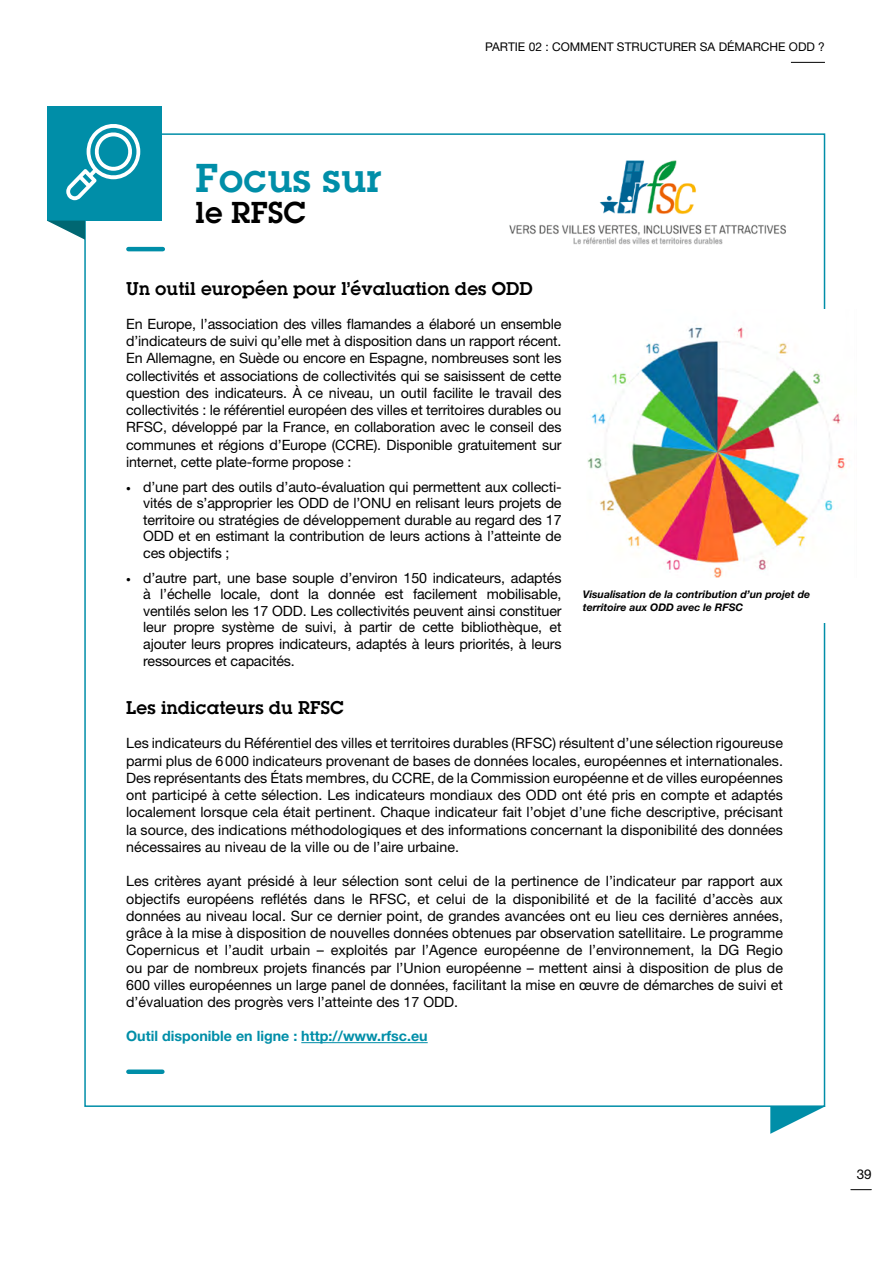
<style>
.page{position:relative;width:893px;height:1263px;background:#fff}
.page>*{position:absolute;margin:0;border:0;box-sizing:border-box;transform-origin:0 0}
.t1{font:36px "Lubalin Demi";color:#008ea8}
.t2{font:27px "Lubalin Demi";color:#000}
.t3{font:16.5px "Lubalin Demi";color:#000}
.t4{font:14.25px/17.2px "Helvetica Neue LT Std";letter-spacing:-.01em;color:#000;text-align:justify}
.t5{font:700 14.25px "Helvetica Neue LT Std";color:#008ea8}
.t6{font:13.5px "Helvetica Neue LT Std";color:#000}
.t7{font:12px "Helvetica Neue LT Std";color:#000}
.t8{font:italic 700 10.5px/13.5px "Helvetica Neue LT Std";color:#000}
.s1{font-weight:900}
</style>
<div class="page">
<svg style="left:851px;top:1189px;width:20px;height:1px"></svg>
<hr style="left:791px;top:62px;width:34px;height:1px;background:#000">
<div style="left:84px;top:133px;width:741px;height:974px;background:#fff;border:2px solid #008ea8"></div>
<div style="left:583px;top:577px;width:257px;height:46px;background:#fff"></div>
<img style="left:587px;top:309px;width:263px;height:268px">
<hr style="left:301px;top:1042px;width:127px;height:1px;background:#008ea8">
<div style="left:128px;top:1069px;width:34px;height:5px;background:#008ea8"></div>
<svg style="left:770px;top:1106px;width:56px;height:28px"></svg>
<div style="left:47px;top:106px;width:115px;height:115px;background:#008ea8"></div>
<svg style="left:47px;top:221px;width:38px;height:19px"></svg>
<svg style="left:66px;top:124px;width:74px;height:76px"></svg>
<hr style="left:128px;top:247px;width:35px;height:4px;background:#008ea8">
<img style="left:509px;top:160px;width:277px;height:85px">
<h1 class="t1" style="left:196px;top:152px;width:188px">Focus sur</h1>
<h2 class="t2" style="left:196px;top:193px;width:112px">le RFSC</h2>
<p class="t7" style="left:485px;top:40px;width:341px">PARTIE 02 : COMMENT STRUCTURER SA DÉMARCHE ODD ?</p>
<p class="t3" style="left:126px;top:276px;width:408px">Un outil européen pour l’évaluation des ODD</p>
<p class="t4" style="left:126px;top:315px;width:437px">En Europe, l’association des villes flamandes a élaboré un ensemble d’indicateurs de suivi qu’elle met à disposition dans un rapport récent.<br>En Allemagne, en Suède ou encore en Espagne, nombreuses sont les collectivités et associations de collectivités qui se saisissent de cette question des indicateurs. À ce niveau, un outil facilite le travail des collectivités : le référentiel européen des villes et territoires durables ou RFSC, développé par la France, en collaboration avec le conseil des communes et régions d’Europe (CCRE). Disponible gratuitement sur internet, cette plate-forme propose :</p>
<p class="t4" style="left:143px;top:478px;width:420px;line-height:16.5px;text-indent:-17px"><span class="s1">∙</span> d’une part des outils d’auto-évaluation qui permettent aux collecti&shy;vités de s’approprier les ODD de l’ONU en relisant leurs projets de territoire ou stratégies de développement durable au regard des 17<br>ODD et en estimant la contribution de leurs actions à l’atteinte de ces objectifs ;</p>
<p class="t4" style="left:143px;top:569px;width:420px;line-height:16.6px;text-indent:-17px"><span class="s1">∙</span> d’autre part, une base souple d’environ 150 indicateurs, adaptés à l’échelle locale, dont la donnée est facilement mobilisable, ventilés selon les 17 ODD. Les collectivités peuvent ainsi constituer leur propre système de suivi, à partir de cette bibliothèque, et ajouter leurs propres indicateurs, adaptés à leurs priorités, à leurs ressources et capacités.</p>
<p class="t3" style="left:126px;top:696px;width:219px">Les indicateurs du RFSC</p>
<p class="t4" style="left:126px;top:734px;width:658px">Les indicateurs du Référentiel des villes et territoires durables (RFSC) résultent d’une sélection rigoureuse parmi plus de 6000 indicateurs provenant de bases de données locales, européennes et internationales.<br>Des représentants des États membres, du CCRE, de la Commission européenne et de villes européennes ont participé à cette sélection. Les indicateurs mondiaux des ODD ont été pris en compte et adaptés localement lorsque cela était pertinent. Chaque indicateur fait l’objet d’une fiche descriptive, précisant la source, des indications méthodologiques et des informations concernant la disponibilité des données nécessaires au niveau de la ville ou de l’aire urbaine.</p>
<p class="t4" style="left:126px;top:872px;width:658px">Les critères ayant présidé à leur sélection sont celui de la pertinence de l’indicateur par rapport aux objectifs européens reflétés dans le RFSC, et celui de la disponibilité et de la facilité d’accès aux données au niveau local. Sur ce dernier point, de grandes avancées ont eu lieu ces dernières années, grâce à la mise à disposition de nouvelles données obtenues par observation satellitaire. Le programme Copernicus et l’audit urbain – exploités par l’Agence européenne de l’environnement, la DG Regio ou par de nombreux projets financés par l’Union européenne – mettent ainsi à disposition de plus de 600 villes européennes un large panel de données, facilitant la mise en œuvre de démarches de suivi et d’évaluation des progrès vers l’atteinte des 17 ODD.</p>
<p class="t5" style="left:126px;top:1027px;width:303px">Outil disponible en ligne : http://www.rfsc.eu</p>
<p class="t8" style="left:583px;top:587px;width:229px">Visualisation de la contribution d’un projet de territoire aux ODD avec le RFSC</p>
<p class="t6" style="left:857px;top:1166px;width:17px">39</p>
</div>
